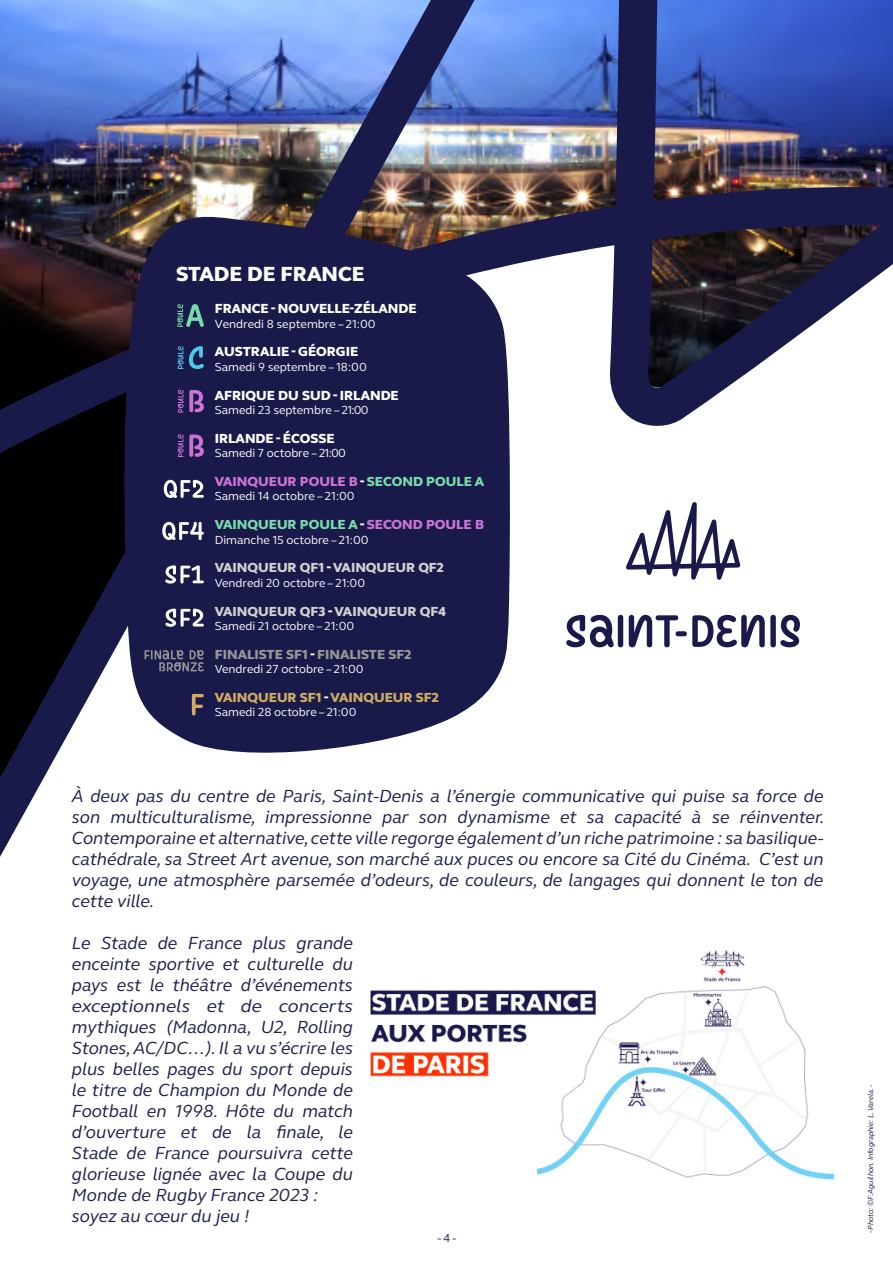
<style>
.page{position:relative;width:893px;height:1263px;background:#fff}
.page>*{position:absolute;margin:0;border:0;box-sizing:border-box;transform-origin:0 0}
.t1{font:800 21px "Webb Ellis Cup";color:#fff}
.t2{font:italic 18px/21px "Webb Ellis Cup";color:#1f1f4f;text-align:justify}
.t3{font:800 13.5px "Webb Ellis Cup";color:#fff}
.t4{font:800 13.5px "Webb Ellis Cup";color:#d1d1d1}
.t5{font:800 13.5px "Webb Ellis Cup";color:#cc73d6}
.t6{font:800 13.5px "Webb Ellis Cup";color:#78dbab}
.t7{font:800 13.5px "Webb Ellis Cup";color:#969696}
.t8{font:800 13.5px "Webb Ellis Cup";color:#d1ab63}
.t9{font:12px "Webb Ellis Cup";color:#fff}
.t10{font:12px "Webb Ellis Cup";color:#1a1a4a}
.t11{font:italic 7.5px "Webb Ellis Cup";color:#1a1a4a}
.s1{color:#fff}
.s2{color:#78dbab}
.s3{color:#cc73d6}
</style>
<div class="page">
<img style="left:0;top:0;width:893px;height:857px">
<svg style="left:626px;top:502px;width:114px;height:78px"></svg>
<svg style="left:566px;top:615px;width:234px;height:33px"></svg>
<svg style="left:119px;top:200px;width:394px;height:566px;fill:#1a1a4a"></svg>
<svg style="left:177px;top:304px;width:27px;height:23px"></svg>
<svg style="left:178px;top:346px;width:26px;height:23px"></svg>
<svg style="left:178px;top:390px;width:26px;height:22px"></svg>
<svg style="left:178px;top:434px;width:26px;height:23px"></svg>
<svg style="left:164px;top:480px;width:40px;height:18px"></svg>
<svg style="left:162px;top:522px;width:42px;height:18px"></svg>
<svg style="left:165px;top:565px;width:39px;height:18px"></svg>
<svg style="left:165px;top:609px;width:39px;height:18px"></svg>
<svg style="left:145px;top:650px;width:59px;height:21px"></svg>
<svg style="left:192px;top:694px;width:12px;height:21px"></svg>
<img style="left:370px;top:950px;width:465px;height:230px">
<p class="t1" style="left:176px;top:260px;width:190px">STADE DE FRANCE</p>
<p class="t3" style="left:215px;top:299px;width:203px">FRANCE - NOUVELLE-ZÉLANDE</p>
<p class="t9" style="left:215px;top:315px;width:162px">Vendredi 8 septembre – 21:00</p>
<p class="t3" style="left:215px;top:343px;width:145px">AUSTRALIE - GÉORGIE</p>
<p class="t9" style="left:215px;top:359px;width:154px">Samedi 9 septembre – 18:00</p>
<p class="t3" style="left:215px;top:386px;width:186px">AFRIQUE DU SUD - IRLANDE</p>
<p class="t9" style="left:215px;top:402px;width:155px">Samedi 23 septembre – 21:00</p>
<p class="t3" style="left:215px;top:429px;width:121px">IRLANDE - ÉCOSSE</p>
<p class="t9" style="left:215px;top:445px;width:133px">Samedi 7 octobre – 21:00</p>
<p class="t5" style="left:215px;top:472px;width:271px">VAINQUEUR POULE B <span class="s1">-</span> <span class="s2">SECOND POULE A</span></p>
<p class="t9" style="left:215px;top:488px;width:142px">Samedi 14 octobre – 21:00</p>
<p class="t6" style="left:215px;top:515px;width:271px">VAINQUEUR POULE A <span class="s1">-</span> <span class="s3">SECOND POULE B</span></p>
<p class="t9" style="left:215px;top:531px;width:155px">Dimanche 15 octobre – 21:00</p>
<p class="t4" style="left:215px;top:559px;width:231px">VAINQUEUR QF1 <span class="s1">-</span> VAINQUEUR QF2</p>
<p class="t9" style="left:215px;top:575px;width:152px">Vendredi 20 octobre – 21:00</p>
<p class="t4" style="left:215px;top:602px;width:233px">VAINQUEUR QF3 <span class="s1">-</span> VAINQUEUR QF4</p>
<p class="t9" style="left:215px;top:618px;width:141px">Samedi 21 octobre – 21:00</p>
<p class="t7" style="left:215px;top:645px;width:198px">FINALISTE SF1 <span class="s1">-</span> FINALISTE SF2</p>
<p class="t9" style="left:215px;top:661px;width:150px">Vendredi 27 octobre – 21:00</p>
<p class="t8" style="left:215px;top:688px;width:226px">VAINQUEUR SF1 <span class="s1">-</span> VAINQUEUR SF2</p>
<p class="t9" style="left:215px;top:704px;width:143px">Samedi 28 octobre – 21:00</p>
<p class="t2" style="left:72px;top:785px;width:754px">À deux pas du centre de Paris, Saint-Denis a l’énergie communicative qui puise sa force de son multiculturalisme, impressionne par son dynamisme et sa capacité à se réinventer.<br>Contemporaine et alternative, cette ville regorge également d’un riche patrimoine : sa basilique&shy;cathédrale, sa Street Art avenue, son marché aux puces ou encore sa Cité du Cinéma. C’est un voyage, une atmosphère parsemée d’odeurs, de couleurs, de langages qui donnent le ton de cette ville.</p>
<p class="t2" style="left:72px;top:932px;width:283px;text-align:left">Le Stade de France plus grande enceinte sportive et culturelle du pays est le théâtre d’événements exceptionnels et de concerts mythiques (Madonna, U2, Rolling<br>Stones, AC/DC…). Il a vu s’écrire les plus belles pages du sport depuis le titre de Champion du Monde de<br>Football en 1998. Hôte du match d’ouverture et de la finale, le<br>Stade de France poursuivra cette glorieuse lignée avec la Coupe du<br>Monde de Rugby France 2023 : soyez au cœur du jeu !</p>
<p class="t10" style="left:437px;top:1230px;width:20px">- 4 -</p>
<p class="t11" style="left:865px;top:1233px;width:150px;rotate:-90deg">- Photo: ©F.Aguilhon. Infographie: L. Varela. -</p>
</div>
